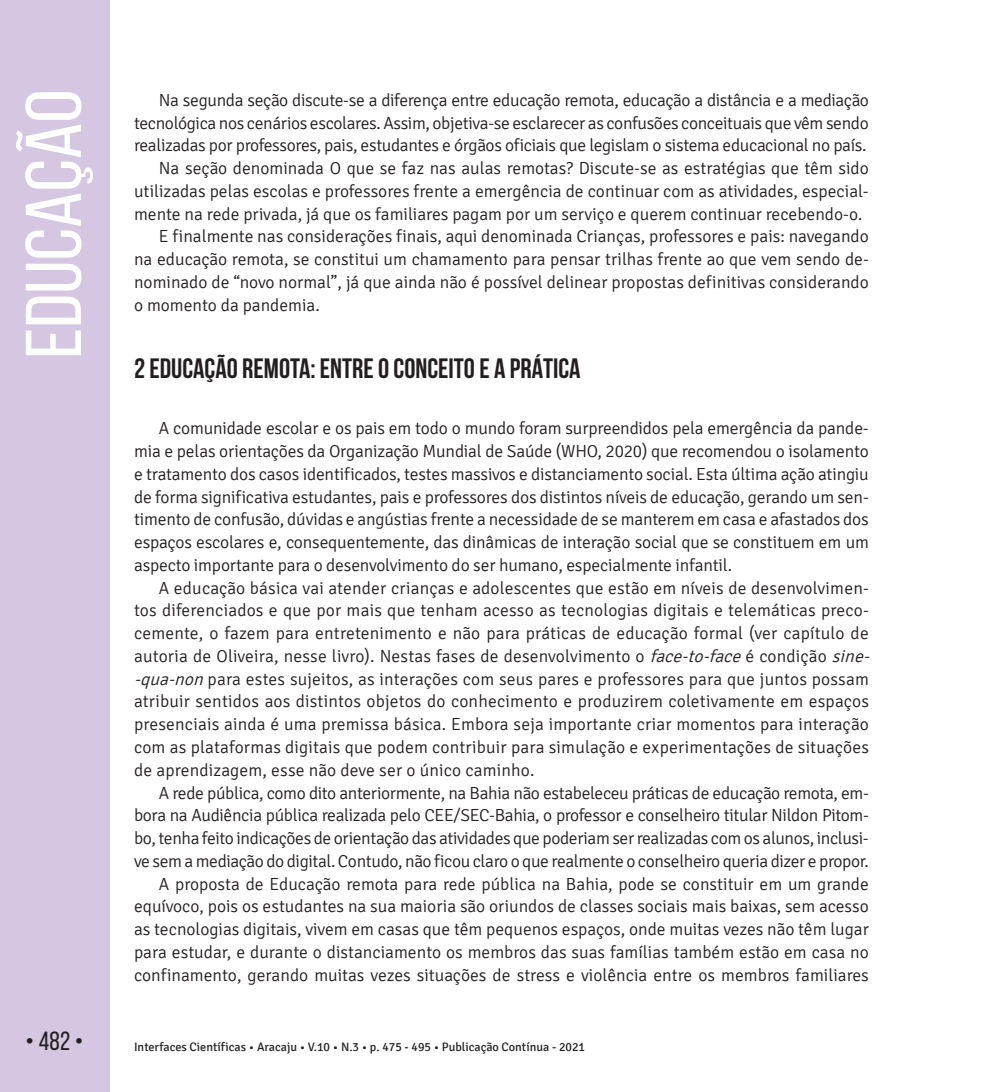
<style>
.page{position:relative;width:993px;height:1092px;background:#fff}
.page>*{position:absolute;margin:0;border:0;box-sizing:border-box;transform-origin:0 0}
.t1{font:78.75px "Bebas Neue";color:#fff;scale:1.09 1}
.t2{font:700 28px "Bebas Neue";color:#231f20}
.t3{font:26.25px "Bebas Neue";color:#231f20}
.t4{font:300 17.5px/22.8px "Signika";color:#231f20;text-align:justify}
.t5{font:300 17.5px "Signika";letter-spacing:-.02em;color:#231f20}
.t6{font:12.25px "Signika";color:#231f20}
.s1{font-style:italic}
</style>
<div class="page">
<div style="left:0;top:0;width:109px;height:1091px;background:#d5c6e1"></div>
<h1 class="t1" style="left:11px;top:358px;width:248px;rotate:-90deg">EDUCAÇÃO</h1>
<p class="t5" style="left:159px;top:90px;width:711px">Na segunda seção discute-se a diferença entre educação remota, educação a distância e a mediação</p>
<p class="t5" style="left:134px;top:113px;width:736px">tecnológica nos cenários escolares. Assim, objetiva-se esclarecer as confusões conceituais que vêm sendo</p>
<p class="t5" style="left:134px;top:136px;width:733px">realizadas por professores, pais, estudantes e órgãos oficiais que legislam o sistema educacional no país.</p>
<p class="t4" style="left:159px;top:157px;width:711px">Na seção denominada O que se faz nas aulas remotas? Discute-se as estratégias que têm sido</p>
<p class="t4" style="left:134px;top:180px;width:736px">utilizadas pelas escolas e professores frente a emergência de continuar com as atividades, especial-</p>
<p class="t4" style="left:134px;top:203px;width:729px">mente na rede privada, já que os familiares pagam por um serviço e querem continuar recebendo-o.</p>
<p class="t4" style="left:159px;top:225px;width:711px">E finalmente nas considerações finais, aqui denominada Crianças, professores e pais: navegando</p>
<p class="t4" style="left:134px;top:248px;width:736px">na educação remota, se constitui um chamamento para pensar trilhas frente ao que vem sendo de-</p>
<p class="t4" style="left:134px;top:271px;width:736px">nominado de “novo normal”, já que ainda não é possível delinear propostas definitivas considerando</p>
<p class="t4" style="left:134px;top:294px;width:187px">o momento da pandemia.</p>
<h2 class="t2" style="left:134px;top:353px;width:448px">2 EDUCAÇÃO REMOTA: ENTRE O CONCEITO E A PRÁTICA</h2>
<p class="t4" style="left:134px;top:417px;width:736px;text-indent:25px">A comunidade escolar e os pais em todo o mundo foram surpreendidos pela emergência da pande&shy;mia e pelas orientações da Organização Mundial de Saúde (WHO, 2020) que recomendou o isolamento e tratamento dos casos identificados, testes massivos e distanciamento social. Esta última ação atingiu de forma significativa estudantes, pais e professores dos distintos níveis de educação, gerando um sen&shy;timento de confusão, dúvidas e angústias frente a necessidade de se manterem em casa e afastados dos espaços escolares e, consequentemente, das dinâmicas de interação social que se constituem em um aspecto importante para o desenvolvimento do ser humano, especialmente infantil.</p>
<p class="t4" style="left:134px;top:576px;width:741px;text-align:left;text-indent:25px">A educação básica vai atender crianças e adolescentes que estão em níveis de desenvolvimen&shy;tos diferenciados e que por mais que tenham acesso as tecnologias digitais e telemáticas preco&shy;cemente, o fazem para entretenimento e não para práticas de educação formal (ver capítulo de autoria de Oliveira, nesse livro). Nestas fases de desenvolvimento o <span class="s1">face-to-face</span>é condição <span class="s1">sine--qua-non</span> para estes sujeitos, as interações com seus pares e professores para que juntos possam atribuir sentidos aos distintos objetos do conhecimento e produzirem coletivamente em espaços presenciais ainda é uma premissa básica. Embora seja importante criar momentos para interação com as plataformas digitais que podem contribuir para simulação e experimentações de situações de aprendizagem, esse não deve ser o único caminho.</p>
<p class="t4" style="left:134px;top:781px;width:736px;text-align:right">A rede pública, como dito anteriormente, na Bahia não estabeleceu práticas de educação remota, em&shy;bora na Audiência pública realizada pelo CEE/SEC-Bahia, o professor e conselheiro titular Nildon Pitom&shy;bo, tenha feito indicações de orientação das atividades que poderiam ser realizadas com os alunos, inclusi&shy;ve sem a mediação do digital. Contudo, não ficou claro o que realmente o conselheiro queria dizer e propor.<br>A proposta de Educação remota para rede pública na Bahia, pode se constituir em um grande equívoco, pois os estudantes na sua maioria são oriundos de classes sociais mais baixas, sem acesso as tecnologias digitais, vivem em casas que têm pequenos espaços, onde muitas vezes não têm lugar para estudar, e durante o distanciamento os membros das suas famílias também estão em casa no confinamento, gerando muitas vezes situações de stress e violência entre os membros familiares</p>
<h3 class="t3" style="left:26px;top:1026px;width:59px">• 482 •</h3>
<p class="t6" style="left:134px;top:1040px;width:452px">Interfaces Científicas • Aracaju • V.10 • N.3 • p. 475 - 495 • Publicação Contínua - 2021</p>
</div>
